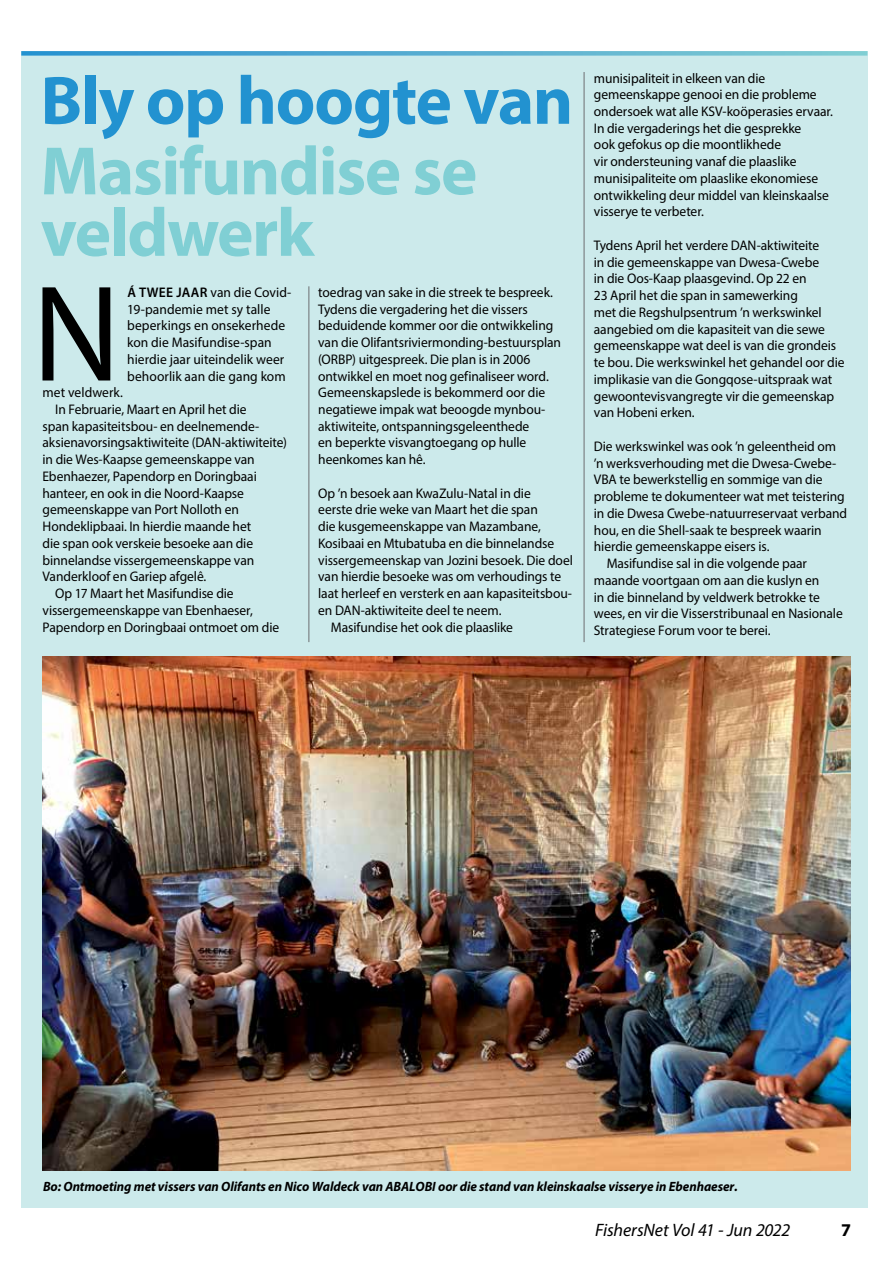
<style>
.page{position:relative;width:893px;height:1263px;background:#fff}
.page>*{position:absolute;margin:0;border:0;box-sizing:border-box;transform-origin:0 0}
.t1{font:138.15px "Myriad Pro";color:#000}
.t2{font:700 69px/61.5px "Myriad Pro";letter-spacing:-.02em;color:#80cfd4}
.t3{font:700 69px "Myriad Pro";letter-spacing:-.02em;color:#2292d0}
.t4{font:italic 18px "Myriad Pro";letter-spacing:-.01em;color:#000}
.t5{font:700 18px "Myriad Pro";color:#000}
.t6{font:13.95px/16.8px "Myriad Pro";letter-spacing:-.005em;color:#000}
.t7{font:italic 700 13.5px "Myriad Pro";letter-spacing:-.005em;color:#000}
.s1{font-weight:600}
</style>
<div class="page">
<div style="left:21px;top:51px;width:846px;height:1157px;background:#cceaeb"></div>
<svg style="left:21px;top:51px;width:846px;height:5px;background:#61b4d3"></svg>
<img style="left:43px;top:656px;width:807px;height:515px">
<hr style="left:309px;top:286px;width:1px;height:356px;background:#6d6e71">
<hr style="left:584px;top:72px;width:1px;height:570px;background:#6d6e71">
<h2 class="t3" style="left:41px;top:56px;width:534px">Bly op hoogte van</h2>
<h2 class="t2" style="left:41px;top:138px;width:438px">Masifundise se veldwerk</h2>
<h1 class="t1" style="left:32px;top:249px;width:90px">N</h1>
<p class="t6" style="left:127px;top:283px;width:166px"><span class="s1">Á TWEE JAAR</span> van die Covid-<br>19-pandemie met sy talle beperkings en onsekerhede kon die Masifundise-span hierdie jaar uiteindelik weer behoorlik aan die gang kom</p>
<p class="t6" style="left:43px;top:384px;width:82px">met veldwerk.</p>
<p class="t6" style="left:55px;top:401px;width:193px">In Februarie, Maart en April het die</p>
<p class="t6" style="left:43px;top:417px;width:218px">span kapasiteitsbou- en deelnemende-</p>
<p class="t6" style="left:43px;top:434px;width:246px">aksienavorsingsaktiwiteite (DAN-aktiwiteite)</p>
<p class="t6" style="left:43px;top:451px;width:214px">in die Wes-Kaapse gemeenskappe van</p>
<p class="t6" style="left:43px;top:468px;width:216px">Ebenhaezer, Papendorp en Doringbaai</p>
<p class="t6" style="left:43px;top:484px;width:203px">hanteer, en ook in die Noord-Kaapse</p>
<p class="t6" style="left:43px;top:501px;width:198px">gemeenskappe van Port Nolloth en</p>
<p class="t6" style="left:43px;top:518px;width:210px">Hondeklipbaai. In hierdie maande het</p>
<p class="t6" style="left:43px;top:535px;width:212px">die span ook verskeie besoeke aan die</p>
<p class="t6" style="left:43px;top:551px;width:213px">binnelandse vissergemeenskappe van</p>
<p class="t6" style="left:43px;top:568px;width:165px">Vanderkloof en Gariep afgelê.</p>
<p class="t6" style="left:55px;top:585px;width:180px">Op 17 Maart het Masifundise die</p>
<p class="t6" style="left:43px;top:602px;width:212px">vissergemeenskappe van Ebenhaeser,</p>
<p class="t6" style="left:43px;top:618px;width:238px">Papendorp en Doringbaai ontmoet om die</p>
<p class="t6" style="left:318px;top:283px;width:244px">toedrag van sake in die streek te bespreek.<br>Tydens die vergadering het die vissers beduidende kommer oor die ontwikkeling van die Olifantsriviermonding-bestuursplan (ORBP) uitgespreek. Die plan is in 2006 ontwikkel en moet nog gefinaliseer word.<br>Gemeenskapslede is bekommerd oor die negatiewe impak wat beoogde mynbou&shy;aktiwiteite, ontspanningsgeleenthede<br>en beperkte visvangtoegang op hulle heenkomes kan hê.</p>
<p class="t6" style="left:318px;top:484px;width:214px">Op ’n besoek aan KwaZulu-Natal in die</p>
<p class="t6" style="left:318px;top:501px;width:221px">eerste drie weke van Maart het die span</p>
<p class="t6" style="left:318px;top:518px;width:224px">die kusgemeenskappe van Mazambane,</p>
<p class="t6" style="left:318px;top:535px;width:238px">Kosibaai en Mtubatuba en die binnelandse</p>
<p class="t6" style="left:318px;top:551px;width:256px">vissergemeenskap van Jozini besoek. Die doel</p>
<p class="t6" style="left:318px;top:568px;width:245px">van hierdie besoeke was om verhoudings te</p>
<p class="t6" style="left:318px;top:585px;width:255px">laat herleef en versterk en aan kapasiteitsbou-</p>
<p class="t6" style="left:318px;top:602px;width:185px">en DAN-aktiwiteite deel te neem.</p>
<p class="t6" style="left:331px;top:618px;width:184px">Masifundise het ook die plaaslike</p>
<p class="t6" style="left:594px;top:69px;width:241px">munisipaliteit in elkeen van die gemeenskappe genooi en die probleme ondersoek wat alle KSV-koöperasies ervaar.<br>In die vergaderings het die gesprekke<br>ook gefokus op die moontlikhede<br>vir ondersteuning vanaf die plaaslike munisipaliteite om plaaslike ekonomiese ontwikkeling deur middel van kleinskaalse visserye te verbeter.</p>
<p class="t6" style="left:594px;top:237px;width:252px">Tydens April het verdere DAN-aktiwiteite<br>in die gemeenskappe van Dwesa-Cwebe<br>in die Oos-Kaap plaasgevind. Op 22 en<br>23 April het die span in samewerking<br>met die Regshulpsentrum ’n werkswinkel aangebied om die kapasiteit van die sewe gemeenskappe wat deel is van die grondeis te bou. Die werkswinkel het gehandel oor die implikasie van die Gongqose-uitspraak wat gewoontevisvangregte vir die gemeenskap van Hobeni erken.</p>
<p class="t6" style="left:594px;top:437px;width:244px">Die werkswinkel was ook ’n geleentheid om</p>
<p class="t6" style="left:594px;top:454px;width:244px">’n werksverhouding met die Dwesa-Cwebe-</p>
<p class="t6" style="left:594px;top:471px;width:230px">VBA te bewerkstellig en sommige van die</p>
<p class="t6" style="left:594px;top:488px;width:252px">probleme te dokumenteer wat met teistering</p>
<p class="t6" style="left:594px;top:504px;width:255px">in die Dwesa Cwebe-natuurreservaat verband</p>
<p class="t6" style="left:594px;top:521px;width:229px">hou, en die Shell-saak te bespreek waarin</p>
<p class="t6" style="left:594px;top:538px;width:177px">hierdie gemeenskappe eisers is.</p>
<p class="t6" style="left:607px;top:555px;width:202px">Masifundise sal in die volgende paar</p>
<p class="t6" style="left:594px;top:571px;width:227px">maande voortgaan om aan die kuslyn en</p>
<p class="t6" style="left:594px;top:588px;width:227px">in die binneland by veldwerk betrokke te</p>
<p class="t6" style="left:594px;top:605px;width:250px">wees, en vir die Visserstribunaal en Nasionale</p>
<p class="t6" style="left:594px;top:622px;width:178px">Strategiese Forum voor te berei.</p>
<p class="t7" style="left:43px;top:1177px;width:696px">Bo: Ontmoeting met vissers van Olifants en Nico Waldeck van ABALOBI oor die stand van kleinskaalse visserye in Ebenhaeser.</p>
<p class="t4" style="left:595px;top:1219px;width:197px">FishersNet Vol 41 - Jun 2022</p>
<p class="t5" style="left:841px;top:1218px;width:11px">7</p>
</div>
